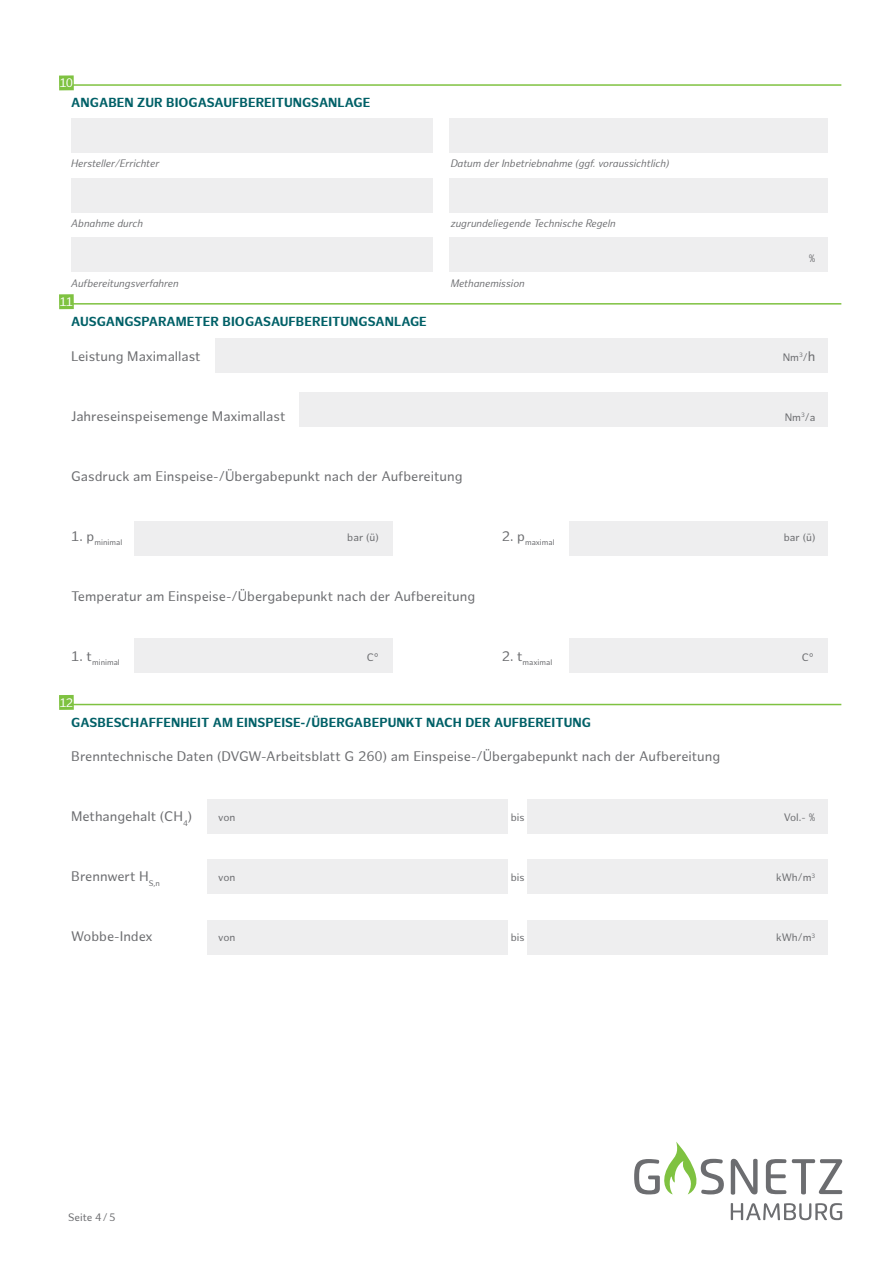
<style>
.page{position:relative;width:893px;height:1263px;background:#fff}
.page>*{position:absolute;margin:0;border:0;box-sizing:border-box;transform-origin:0 0}
.t1{font:13.5px "Hamburg Sans";color:#6c6d70}
.t2{font:700 12.75px "Hamburg Sans";letter-spacing:.005em;color:#006067}
.t3{font:12px "Hamburg Sans";color:#fff}
.t4{font:italic 10.5px "Hamburg Sans";color:#6c6d70}
.t5{font:10.5px "Hamburg Sans";color:#6c6d70}
.t6{font:7.8px "Hamburg Sans";color:#6c6d70}
.s1{font-size:13.5px}
</style>
<div class="page">
<svg style="left:731px;top:1203px;width:111px;height:17px"></svg>
<svg style="left:634px;top:1142px;width:90px;height:52px"></svg>
<svg style="left:731px;top:1159px;width:27px;height:36px"></svg>
<svg style="left:766px;top:1159px;width:20px;height:35px"></svg>
<svg style="left:792px;top:1159px;width:50px;height:35px"></svg>
<hr style="left:68px;top:84px;width:773px;height:2px;background:#7fc241">
<div style="left:59px;top:75px;width:15px;height:15px;background:#7fc241"></div>
<hr style="left:68px;top:303px;width:773px;height:2px;background:#7fc241">
<div style="left:59px;top:294px;width:15px;height:15px;background:#7fc241"></div>
<hr style="left:68px;top:704px;width:773px;height:1px;background:#7fc241">
<div style="left:59px;top:695px;width:15px;height:15px;background:#7fc241"></div>
<div style="left:450px;top:118px;width:378px;height:34px;background:#eeeeef"></div>
<div style="left:450px;top:178px;width:378px;height:34px;background:#eeeeef"></div>
<div style="left:450px;top:238px;width:378px;height:34px;background:#eeeeef"></div>
<div style="left:71px;top:118px;width:362px;height:34px;background:#eeeeef"></div>
<div style="left:71px;top:178px;width:362px;height:34px;background:#eeeeef"></div>
<div style="left:71px;top:238px;width:362px;height:34px;background:#eeeeef"></div>
<div style="left:215px;top:338px;width:613px;height:34px;background:#eeeeef"></div>
<div style="left:299px;top:392px;width:529px;height:34px;background:#eeeeef"></div>
<div style="left:134px;top:522px;width:259px;height:34px;background:#eeeeef"></div>
<div style="left:134px;top:639px;width:259px;height:34px;background:#eeeeef"></div>
<div style="left:208px;top:800px;width:300px;height:34px;background:#eeeeef"></div>
<div style="left:208px;top:860px;width:300px;height:34px;background:#eeeeef"></div>
<div style="left:208px;top:920px;width:300px;height:34px;background:#eeeeef"></div>
<div style="left:528px;top:800px;width:300px;height:34px;background:#eeeeef"></div>
<div style="left:528px;top:860px;width:300px;height:34px;background:#eeeeef"></div>
<div style="left:528px;top:920px;width:300px;height:34px;background:#eeeeef"></div>
<div style="left:569px;top:522px;width:259px;height:34px;background:#eeeeef"></div>
<div style="left:569px;top:639px;width:259px;height:34px;background:#eeeeef"></div>
<p class="t3" style="left:60px;top:76px;width:15px">10</p>
<p class="t2" style="left:71px;top:95px;width:301px">ANGABEN ZUR BIOGASAUFBEREITUNGSANLAGE</p>
<p class="t4" style="left:71px;top:157px;width:90px">Hersteller/Errichter</p>
<p class="t4" style="left:451px;top:157px;width:220px">Datum der Inbetriebnahme (ggf. voraussichtlich)</p>
<p class="t4" style="left:71px;top:217px;width:73px">Abnahme durch</p>
<p class="t4" style="left:451px;top:217px;width:167px">zugrundeliegende Technische Regeln</p>
<p class="t4" style="left:71px;top:277px;width:109px">Aufbereitungsverfahren</p>
<p class="t4" style="left:451px;top:277px;width:76px">Methanemission</p>
<p class="t3" style="left:60px;top:295px;width:15px">11</p>
<p class="t5" style="left:809px;top:252px;width:8px">%</p>
<p class="t2" style="left:71px;top:314px;width:357px">AUSGANGSPARAMETER BIOGASAUFBEREITUNGSANLAGE</p>
<p class="t1" style="left:71px;top:348px;width:131px">Leistung Maximallast</p>
<p class="t5" style="left:783px;top:351px;width:34px">Nm<sup>3</sup>/<span class="s1">h</span></p>
<p class="t1" style="left:71px;top:408px;width:216px">Jahreseinspeisemenge Maximallast</p>
<p class="t5" style="left:785px;top:411px;width:32px">Nm<sup>3</sup>/a</p>
<p class="t1" style="left:71px;top:468px;width:393px">Gasdruck am Einspeise-/Übergabepunkt nach der Aufbereitung</p>
<p class="t6" style="left:71px;top:538px;width:53px"><sup>1.</sup> <sup>p</sup>minimal</p>
<p class="t5" style="left:347px;top:531px;width:33px">bar (ü)</p>
<p class="t6" style="left:502px;top:538px;width:54px"><sup>2.</sup> <sup>p</sup>maximal</p>
<p class="t5" style="left:784px;top:531px;width:33px">bar (ü)</p>
<p class="t1" style="left:71px;top:588px;width:406px">Temperatur am Einspeise-/Übergabepunkt nach der Aufbereitung</p>
<p class="t6" style="left:71px;top:658px;width:50px"><sup>1.</sup> <sup>t</sup>minimal</p>
<p class="t5" style="left:367px;top:651px;width:15px">C°</p>
<p class="t6" style="left:502px;top:658px;width:52px"><sup>2.</sup> <sup>t</sup>maximal</p>
<p class="t5" style="left:802px;top:651px;width:15px">C°</p>
<p class="t3" style="left:60px;top:695px;width:15px">12</p>
<p class="t2" style="left:71px;top:715px;width:521px">GASBESCHAFFENHEIT AM EINSPEISE-/ÜBERGABEPUNKT NACH DER AUFBEREITUNG</p>
<p class="t1" style="left:71px;top:749px;width:651px">Brenntechnische Daten (DVGW-Arbeitsblatt G 260) am Einspeise-/Übergabepunkt nach der Aufbereitung</p>
<p class="t1" style="left:71px;top:809px;width:122px">Methangehalt (CH<sub>4</sub>)</p>
<p class="t5" style="left:218px;top:811px;width:19px">von</p>
<p class="t5" style="left:511px;top:811px;width:15px">bis</p>
<p class="t5" style="left:784px;top:811px;width:33px">Vol.- %</p>
<p class="t1" style="left:71px;top:869px;width:90px">Brennwert H<sub>S,n</sub></p>
<p class="t5" style="left:218px;top:871px;width:19px">von</p>
<p class="t5" style="left:511px;top:871px;width:15px">bis</p>
<p class="t5" style="left:776px;top:871px;width:41px">kWh/m<sup>3</sup></p>
<p class="t1" style="left:71px;top:929px;width:83px">Wobbe-Index</p>
<p class="t5" style="left:218px;top:931px;width:19px">von</p>
<p class="t5" style="left:511px;top:931px;width:15px">bis</p>
<p class="t5" style="left:776px;top:931px;width:41px">kWh/m<sup>3</sup></p>
<p class="t5" style="left:68px;top:1211px;width:49px">Seite 4/5</p>
</div>
